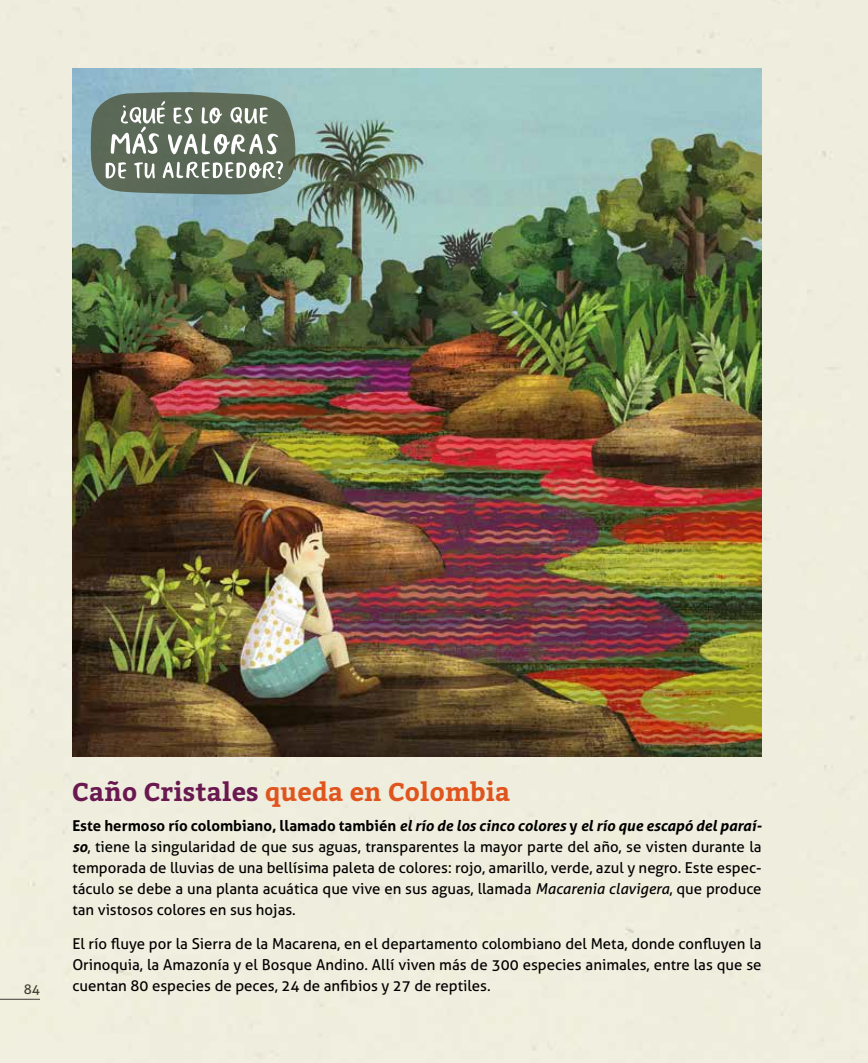
<style>
.page{position:relative;width:868px;height:1063px;background:#fff}
.page>*{position:absolute;margin:0;border:0;box-sizing:border-box;transform-origin:0 0}
.t1{font:700 25.5px "Bitter";letter-spacing:.01em;color:#e0551e}
.t2{font:15px/21px "Aller";color:#000;text-align:justify}
.t3{font:13.5px "Aller";color:#3f3f31}
.s1{color:#691950}
.s2{font-weight:700}
.s3{font-weight:700;font-style:italic}
.s4{font-style:italic}
</style>
<div class="page">
<div style="left:0;top:0;width:867px;height:1063px;background:#efedde"></div>
<hr style="left:0;top:999px;width:40px;height:1px;background:#000">
<img style="left:72px;top:68px;width:689px;height:689px">
<svg style="left:91px;top:91px;width:204px;height:104px;background:#7a887b"></svg>
<p class="t3" style="left:24px;top:981px;width:18px">84</p>
<h1 class="t1" style="left:72px;top:776px;width:439px"><span class="s1">Caño Cristales</span> queda en Colombia</h1>
<p class="t2" style="left:72px;top:815px;width:690px"><span class="s2">Este hermoso río colombiano, llamado también</span> <span class="s3">el río de los cinco colores</span> <span class="s2">y</span> <span class="s3">el río que escapó del paraí&shy;so</span>, tiene la singularidad de que sus aguas, transparentes la mayor parte del año, se visten durante la temporada de lluvias de una bellísima paleta de colores: rojo, amarillo, verde, azul y negro. Este espec&shy;táculo se debe a una planta acuática que vive en sus aguas, llamada <span class="s4">Macarenia clavigera</span>, que produce tan vistosos colores en sus hojas.</p>
<p class="t2" style="left:72px;top:933px;width:690px">El río fluye por la Sierra de la Macarena, en el departamento colombiano del Meta, donde confluyen la Orinoquia, la Amazonía y el Bosque Andino. Allí viven más de 300 especies animales, entre las que se cuentan 80 especies de peces, 24 de anfibios y 27 de reptiles.</p>
</div>
